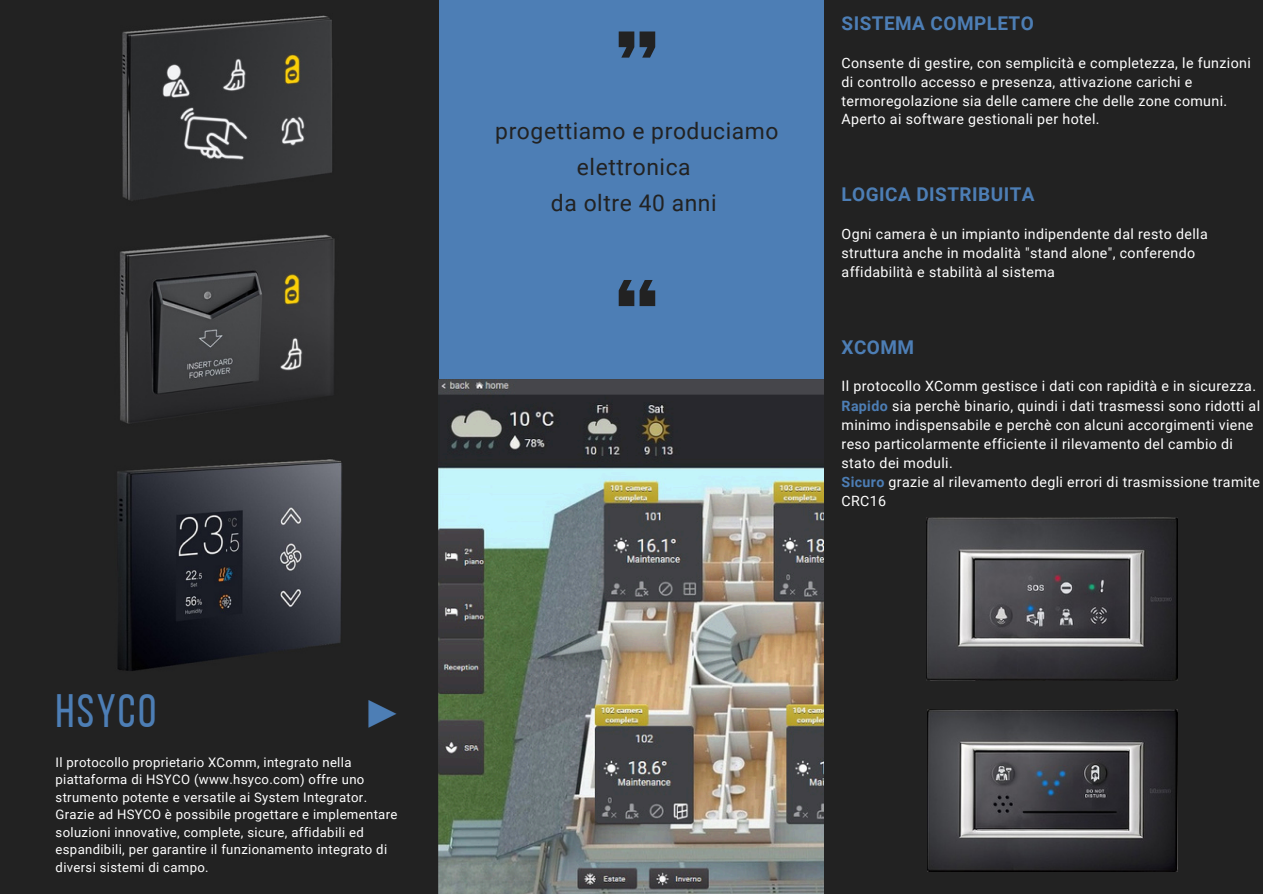
<style>
.page{position:relative;width:1263px;height:894px;background:#fff}
.page>*{position:absolute;margin:0;border:0;box-sizing:border-box;transform-origin:0 0}
.t1{font:46.65px "Bebas Neue";letter-spacing:.05em;color:#4d7eb5}
.t2{font:46.65px "Liberation Serif";color:#4d7eb5}
.t3{font:22.8px/35.8px "Roboto";letter-spacing:.025em;color:#222;text-align:center}
.t4{font:700 18.9px "Roboto";letter-spacing:.025em;color:#4d7eb5}
.t5{font:14.25px/18.9px "Roboto";letter-spacing:.025em;color:#fff}
.t6{font:13.2px/17.5px "Roboto";letter-spacing:.025em;color:#fff}
.s1{font-weight:700;color:#4d7eb5}
</style>
<div class="page">
<div style="left:0;top:0;width:1263px;height:893px;background:#222"></div>
<div style="left:439px;top:0;width:385px;height:893px;background:#4d7eb5"></div>
<svg style="left:619px;top:31px;width:36px;height:27px"></svg>
<svg style="left:619px;top:280px;width:36px;height:26px"></svg>
<img style="left:927px;top:518px;width:251px;height:162px">
<img style="left:927px;top:709px;width:250px;height:162px">
<img style="left:439px;top:379px;width:385px;height:514px">
<img style="left:119px;top:234px;width:216px;height:190px">
<img style="left:122px;top:15px;width:210px;height:186px">
<img style="left:117px;top:459px;width:225px;height:212px">
<h2 class="t1" style="left:56px;top:691px;width:102px">HSYCO</h2>
<h2 class="t2" style="left:360px;top:684px;width:48px">►</h2>
<p class="t6" style="left:56px;top:753px;width:313px">Il protocollo proprietario XComm, integrato nella piattaforma di HSYCO (www.hsyco.com) offre uno strumento potente e versatile ai System Integrator.</p>
<p class="t6" style="left:56px;top:805px;width:343px">Grazie ad HSYCO è possibile progettare e implementare soluzioni innovative, complete, sicure, affidabili ed espandibili, per garantire il funzionamento integrato di diversi sistemi di campo.</p>
<p class="t3" style="left:495px;top:113px;width:285px">progettiamo e produciamo elettronica<br>da oltre 40 anni</p>
<p class="t4" style="left:842px;top:12px;width:194px">SISTEMA COMPLETO</p>
<h3 class="t5" style="left:842px;top:53px;width:411px">Consente di gestire, con semplicità e completezza, le funzioni di controllo accesso e presenza, attivazione carichi e termoregolazione sia delle camere che delle zone comuni.</h3>
<p class="t5" style="left:842px;top:110px;width:259px">Aperto ai software gestionali per hotel.</p>
<p class="t4" style="left:842px;top:184px;width:195px">LOGICA DISTRIBUITA</p>
<h3 class="t5" style="left:842px;top:225px;width:368px">Ogni camera è un impianto indipendente dal resto della struttura anche in modalità "stand alone", conferendo affidabilità e stabilità al sistema</h3>
<p class="t4" style="left:842px;top:336px;width:74px">XCOMM</p>
<h3 class="t5" style="left:842px;top:377px;width:416px">Il protocollo XComm gestisce i dati con rapidità e in sicurezza.</h3>
<p class="t5" style="left:842px;top:396px;width:420px"><span class="s1">Rapido</span> sia perchè binario, quindi i dati trasmessi sono ridotti al minimo indispensabile e perchè con alcuni accorgimenti viene reso particolarmente efficiente il rilevamento del cambio di stato dei moduli.</p>
<p class="t5" style="left:842px;top:472px;width:420px"><span class="s1">Sicuro</span> grazie al rilevamento degli errori di trasmissione tramite<br>CRC16</p>
</div>
